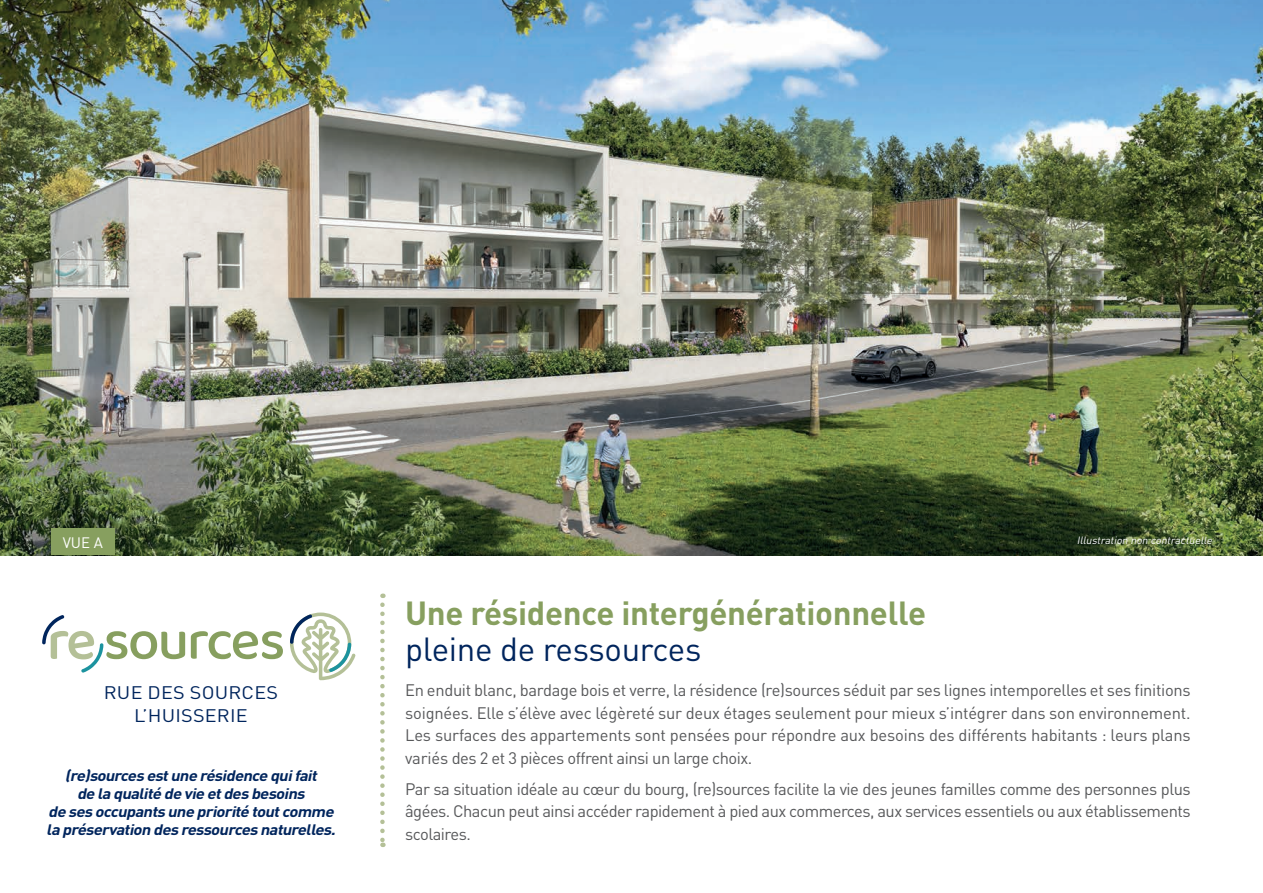
<style>
.page{position:relative;width:1263px;height:893px;background:#fff}
.page>*{position:absolute;margin:0;border:0;box-sizing:border-box;transform-origin:0 0}
.t1{font:700 33px "DINOT";letter-spacing:-.01em;color:#879f5f}
.t2{font:33px "DINOT";letter-spacing:-.01em;color:#00255d}
.t3{font:18px/22.5px "DINOT";letter-spacing:.01em;color:#00255d;text-align:center;scale:1.1 1}
.t4{font:16.5px/22.5px "DINOT";letter-spacing:-.03em;color:#57585a;text-align:justify}
.t5{font:italic 700 15px/18px "DINOT";color:#00255d;text-align:center;scale:1.1 1}
.t6{font:15px "DINOT";color:#fff}
.t7{font:italic 10.5px "DINOT";color:#fff}
</style>
<div class="page">
<hr style="left:1262px;top:385px;width:1px;height:508px;background:#879f5f">
<img style="left:0;top:0;width:1263px;height:555px">
<div style="left:51px;top:529px;width:64px;height:26px;background:#879f5f"></div>
<svg style="left:380px;top:605px;width:5px;height:242px"></svg>
<svg style="left:191px;top:631px;width:92px;height:28px"></svg>
<svg style="left:290px;top:612px;width:66px;height:68px"></svg>
<svg style="left:42px;top:615px;width:143px;height:58px"></svg>
<p class="t6" style="left:63px;top:533px;width:42px">VUE A</p>
<p class="t7" style="left:1077px;top:534px;width:139px">Illustration non contractuelle</p>
<p class="t3" style="left:104px;top:681px;width:160px">RUE DES SOURCES<br>L’HUISSERIE</p>
<p class="t5" style="left:46px;top:767px;width:268px">(re)sourcesestune résidence quifait<br>de la qualité de vie etdesbesoins<br>de sesoccupantsune priorité toutcomme la préservation desressourcesnaturelles.</p>
<h1 class="t1" style="left:405px;top:592px;width:523px">Une résidence intergénérationnelle</h1>
<h1 class="t2" style="left:405px;top:629px;width:298px">pleine de ressources</h1>
<p class="t4" style="left:405px;top:679px;width:787px">En enduit blanc, bardage bois et verre, la résidence (re)sources séduit par ses lignes intemporelles et ses finitions soignées. Elle s’élève avec légèreté sur deux étages seulement pour mieux s’intégrer dans son environnement.<br>Les surfaces des appartements sont pensées pour répondre aux besoins des différents habitants : leurs plans variés des 2 et 3 pièces offrent ainsi un large choix.</p>
<p class="t4" style="left:405px;top:777px;width:787px">Par sa situation idéale au cœur du bourg, (re)sources facilite la vie des jeunes familles comme des personnes plus âgées. Chacun peut ainsi accéder rapidement à pied aux commerces, aux services essentiels ou aux établissements scolaires.</p>
</div>
